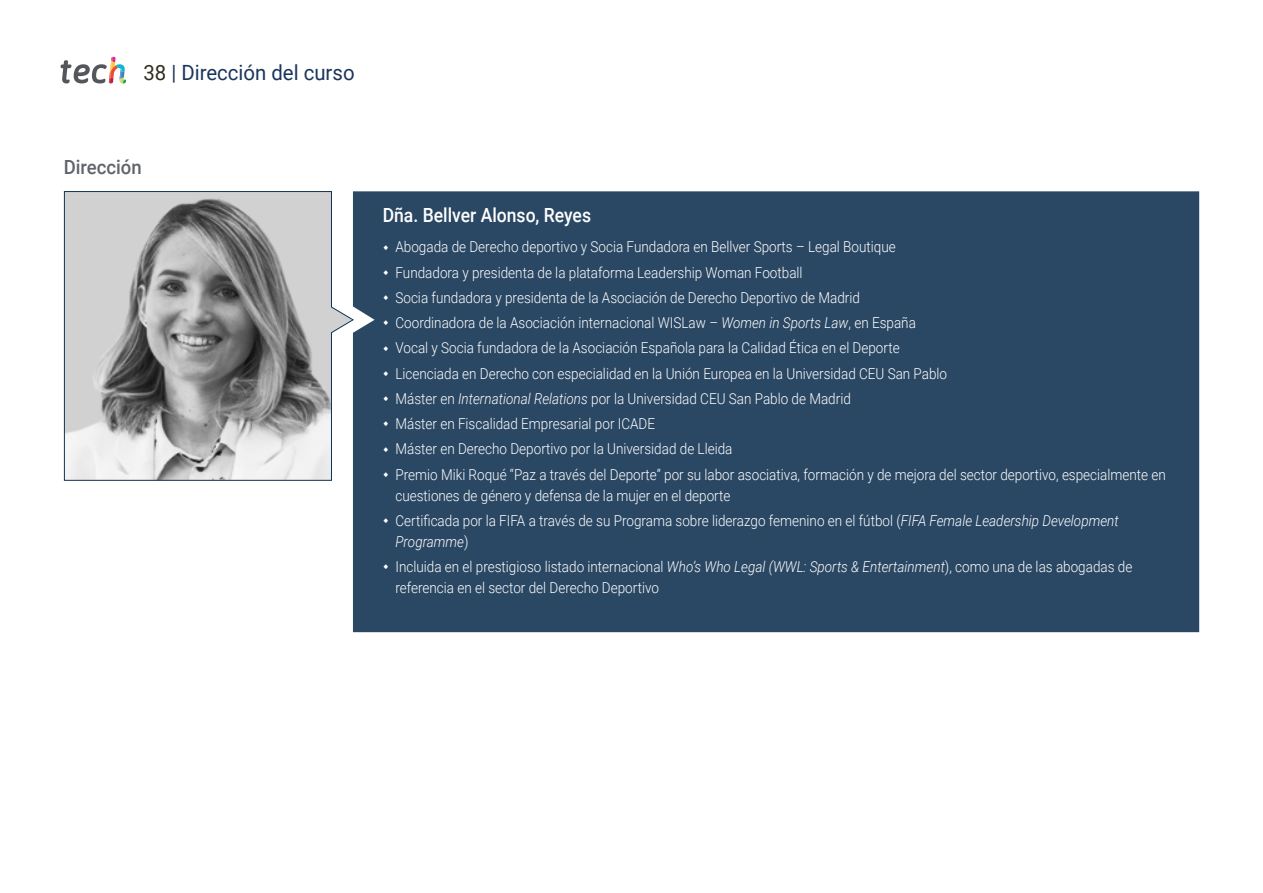
<style>
.page{position:relative;width:1263px;height:893px;background:#fff}
.page>*{position:absolute;margin:0;border:0;box-sizing:border-box;transform-origin:0 0}
.t1{font:21px "Roboto";color:#1a355c}
.t2{font:500 19.5px "Roboto";color:#fff;scale:.9 1}
.t3{font:500 19.5px "Roboto";color:#61646a;scale:.95 1}
.t4{font:300 15px/25.2px "Roboto";color:#fff;scale:.9 1}
.s1{color:#312e20}
.s2{font-style:italic}
</style>
<div class="page">
<svg style="left:61px;top:57px;width:65px;height:27px"></svg>
<div style="left:353px;top:191px;width:846px;height:441px;background:#2a4763"></div>
<svg style="left:64px;top:191px;width:290px;height:290px;background:#aeaeaf"></svg>
<svg style="left:384px;top:245px;width:4px;height:5px"></svg>
<svg style="left:384px;top:270px;width:4px;height:5px"></svg>
<svg style="left:384px;top:295px;width:4px;height:5px"></svg>
<svg style="left:384px;top:320px;width:4px;height:5px"></svg>
<svg style="left:384px;top:346px;width:4px;height:5px"></svg>
<svg style="left:384px;top:371px;width:4px;height:5px"></svg>
<svg style="left:384px;top:396px;width:4px;height:5px"></svg>
<svg style="left:384px;top:421px;width:4px;height:5px"></svg>
<svg style="left:384px;top:447px;width:4px;height:5px"></svg>
<svg style="left:384px;top:472px;width:4px;height:5px"></svg>
<svg style="left:384px;top:518px;width:4px;height:5px"></svg>
<svg style="left:384px;top:564px;width:4px;height:5px"></svg>
<h1 class="t1" style="left:144px;top:57px;width:213px"><span class="s1">38</span> | Dirección del curso</h1>
<h2 class="t3" style="left:64px;top:154px;width:84px">Dirección</h2>
<h2 class="t2" style="left:383px;top:202px;width:233px">Dña. Bellver Alonso, Reyes</h2>
<p class="t4" style="left:395px;top:234px;width:857px">Abogada de Derecho deportivo y Socia Fundadora en Bellver Sports – Legal Boutique<br>Fundadora y presidenta de la plataforma Leadership Woman Football<br>Socia fundadora y presidenta de la Asociación de Derecho Deportivo de Madrid<br>Coordinadora de la Asociación internacional WISLaw – <span class="s2">Women in Sports Law</span>, en España<br>Vocal y Socia fundadora de la Asociación Española para la Calidad Ética en el Deporte<br>Licenciada en Derecho con especialidad en la Unión Europea en la Universidad CEU San Pablo<br>Máster en <span class="s2">International Relations</span> por la Universidad CEU San Pablo de Madrid<br>Máster en Fiscalidad Empresarial por ICADE<br>Máster en Derecho Deportivo por la Universidad de Lleida<br>Premio Miki Roqué “Paz a través del Deporte” por su labor asociativa, formación y de mejora del sector deportivo, especialmente en</p>
<p class="t4" style="left:395px;top:482px;width:805px">cuestiones de género y defensa de la mujer en el deporte<br>Certificada por la FIFA a través de su Programa sobre liderazgo femenino en el fútbol (<span class="s2">FIFA Female Leadership Development</span></p>
<p class="t4" style="left:395px;top:528px;width:820px"><span class="s2">Programme</span>)<br>Incluida en el prestigioso listado internacional <span class="s2">Who’s Who Legal (WWL: Sports &amp; Entertainment</span>), como una de las abogadas de</p>
<p class="t4" style="left:395px;top:575px;width:294px">referencia en el sector del Derecho Deportivo</p>
</div>
